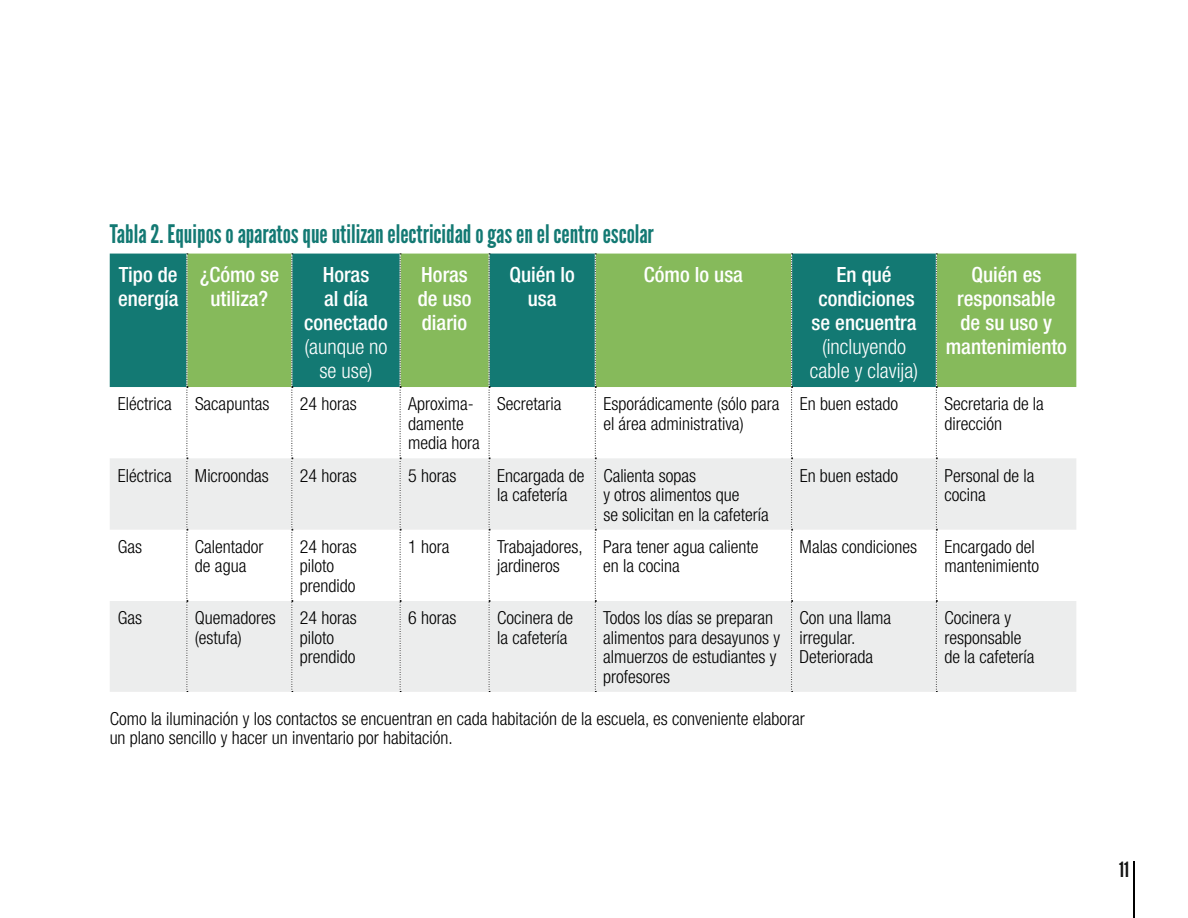
<style>
.page{position:relative;width:1188px;height:918px;background:#fff}
.page>*{position:absolute;margin:0;border:0;box-sizing:border-box;transform-origin:0 0}
.t1{font:25.5px "League Gothic";color:#137973}
.t2{font:500 condensed 21px/24px "Helvetica Neue";color:#fff;text-align:center}
.t3{font:300 condensed 21px/24px "Helvetica Neue";color:#fff;text-align:center}
.t4{font:21px "League Gothic";color:#111211}
.t5{font:300 condensed 18px/19.5px "Helvetica Neue";color:#000}
</style>
<div class="page">
<hr style="left:1134px;top:861px;width:1px;height:57px;background:#000">
<div style="left:110px;top:254px;width:77px;height:133px;background:#137973"></div>
<svg style="left:188px;top:254px;width:888px;height:133px;background:#579f64"></svg>
<svg style="left:110px;top:458px;width:966px;height:234px;fill:#eceded"></svg>
<svg style="left:187px;top:254px;width:1px;height:438px"></svg>
<svg style="left:292px;top:254px;width:1px;height:438px"></svg>
<svg style="left:400px;top:254px;width:1px;height:438px"></svg>
<svg style="left:489px;top:254px;width:1px;height:438px"></svg>
<svg style="left:595px;top:254px;width:1px;height:438px"></svg>
<svg style="left:791px;top:254px;width:2px;height:438px"></svg>
<svg style="left:936px;top:254px;width:1px;height:438px"></svg>
<h1 class="t1" style="left:110px;top:219px;width:546px">Tabla 2. Equipos o aparatos que utilizan electricidad o gas en el centro escolar</h1>
<p class="t2" style="left:118px;top:262px;width:62px;text-align:left">Tipo de energía</p>
<p class="t2" style="left:200px;top:262px;width:81px">¿Cómo se utiliza?</p>
<p class="t2" style="left:304px;top:262px;width:85px">Horas<br>al día conectado</p>
<p class="t3" style="left:304px;top:334px;width:85px">(aunque no se use)</p>
<p class="t2" style="left:418px;top:262px;width:55px;text-align:left">Horas de uso diario</p>
<p class="t2" style="left:509px;top:262px;width:67px">Quién lo usa</p>
<p class="t2" style="left:644px;top:262px;width:101px">Cómo lo usa</p>
<p class="t2" style="left:812px;top:262px;width:106px">En qué condiciones se encuentra</p>
<p class="t3" style="left:810px;top:334px;width:110px">(incluyendo cable y clavija)</p>
<p class="t2" style="left:946px;top:262px;width:123px">Quién es responsable de su uso y mantenimiento</p>
<p class="t5" style="left:118px;top:394px;width:55px">Eléctrica</p>
<p class="t5" style="left:195px;top:394px;width:76px">Sacapuntas</p>
<p class="t5" style="left:300px;top:394px;width:58px">24 horas</p>
<p class="t5" style="left:408px;top:394px;width:73px">Aproxima&shy;damente media hora</p>
<p class="t5" style="left:497px;top:394px;width:66px">Secretaria</p>
<p class="t5" style="left:603px;top:394px;width:178px">Esporádicamente (sólo para el área administrativa)</p>
<p class="t5" style="left:800px;top:394px;width:100px">En buen estado</p>
<p class="t5" style="left:944px;top:394px;width:101px">Secretaria de la dirección</p>
<p class="t5" style="left:118px;top:465px;width:55px">Eléctrica</p>
<p class="t5" style="left:195px;top:465px;width:75px">Microondas</p>
<p class="t5" style="left:300px;top:465px;width:58px">24 horas</p>
<p class="t5" style="left:408px;top:465px;width:50px">5 horas</p>
<p class="t5" style="left:497px;top:465px;width:89px">Encargada de la cafetería</p>
<p class="t5" style="left:603px;top:465px;width:167px">Calienta sopas<br>y otros alimentos que<br>se solicitan en la cafetería</p>
<p class="t5" style="left:800px;top:465px;width:100px">En buen estado</p>
<p class="t5" style="left:944px;top:465px;width:92px">Personal de la cocina</p>
<p class="t5" style="left:118px;top:537px;width:26px">Gas</p>
<p class="t5" style="left:195px;top:537px;width:70px">Calentador de agua</p>
<p class="t5" style="left:300px;top:537px;width:58px">24 horas piloto prendido</p>
<p class="t5" style="left:408px;top:537px;width:43px">1 hora</p>
<p class="t5" style="left:497px;top:537px;width:87px">Trabajadores, jardineros</p>
<p class="t5" style="left:603px;top:537px;width:157px">Para tener agua caliente en la cocina</p>
<p class="t5" style="left:800px;top:537px;width:119px">Malas condiciones</p>
<p class="t5" style="left:944px;top:537px;width:96px">Encargado del mantenimiento</p>
<p class="t5" style="left:118px;top:608px;width:26px">Gas</p>
<p class="t5" style="left:195px;top:608px;width:83px">Quemadores (estufa)</p>
<p class="t5" style="left:300px;top:608px;width:58px">24 horas piloto prendido</p>
<p class="t5" style="left:408px;top:608px;width:50px">6 horas</p>
<p class="t5" style="left:497px;top:608px;width:77px">Cocinera de la cafetería</p>
<p class="t5" style="left:603px;top:608px;width:178px">Todos los días se preparan alimentos para desayunos y almuerzos de estudiantes y profesores</p>
<p class="t5" style="left:800px;top:608px;width:93px">Con una llama irregular.<br>Deteriorada</p>
<p class="t5" style="left:944px;top:608px;width:92px">Cocinera y responsable de la cafetería</p>
<p class="t5" style="left:110px;top:708px;width:697px">Como la iluminación y los contactos se encuentran en cada habitación de la escuela, es conveniente elaborar un plano sencillo y hacer un inventario por habitación.</p>
<p class="t4" style="left:1119px;top:857px;width:11px">11</p>
</div>
